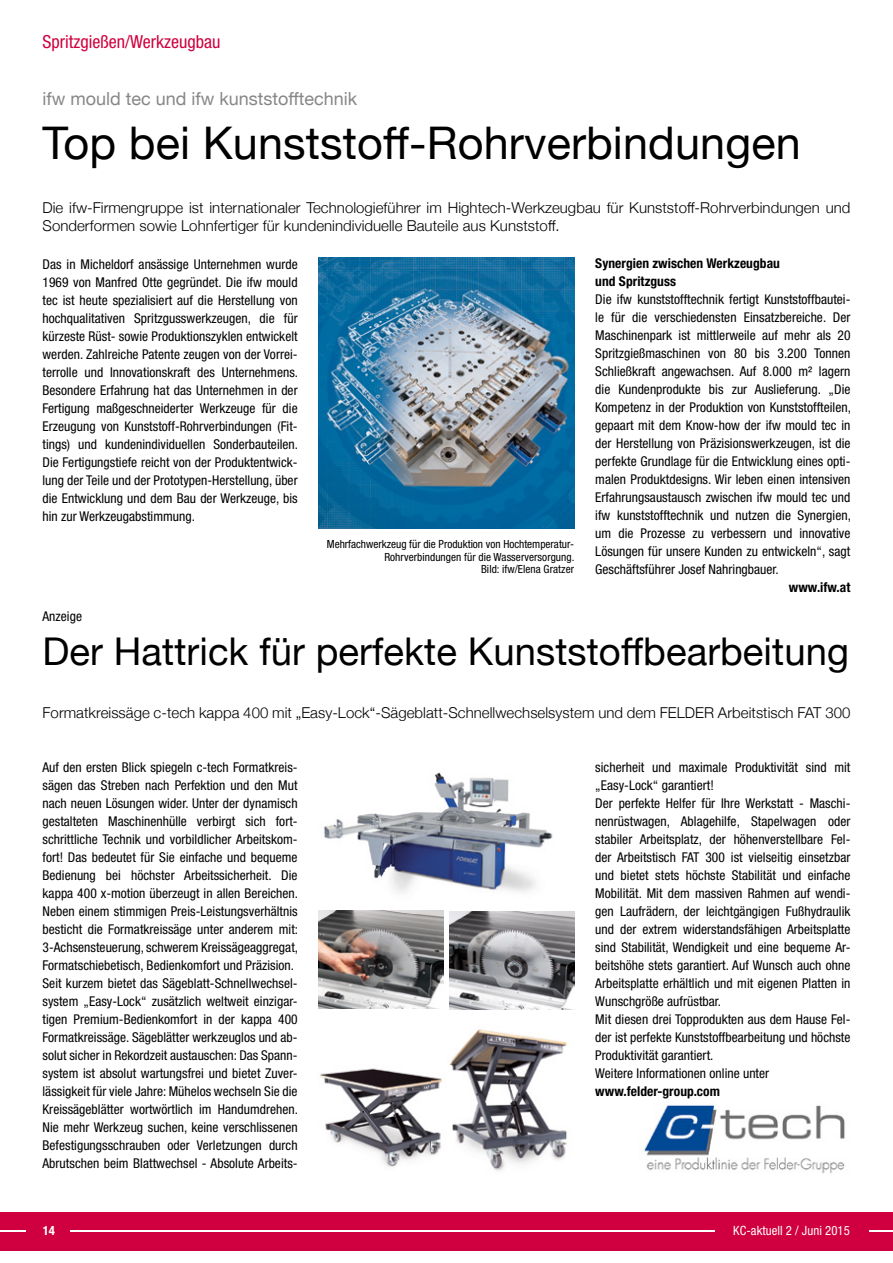
<style>
.page{position:relative;width:893px;height:1263px;background:#fff}
.page>*{position:absolute;margin:0;border:0;box-sizing:border-box;transform-origin:0 0}
.t1{font:45px "Helvetica Neue";letter-spacing:.005em;color:#000}
.t2{font:38.25px "Helvetica Neue";letter-spacing:.005em;color:#000}
.t3{font:18px "Helvetica Neue";color:#868786}
.t4{font:condensed 18px "Helvetica Neue";color:#d00040}
.t5{font:300 15px/18px "Helvetica Neue";letter-spacing:.005em;color:#000}
.t6{font:condensed 13.5px/18px "Helvetica Neue";letter-spacing:.005em;color:#000;text-align:justify}
.t7{font:700 condensed 13.5px/18px "Helvetica Neue";letter-spacing:.005em;color:#000}
.t8{font:condensed 12.75px "Helvetica Neue";letter-spacing:.005em;color:#fff}
.t9{font:700 condensed 12.75px "Helvetica Neue";color:#fff}
.t10{font:condensed 11.25px/12.8px "Helvetica Neue";letter-spacing:.005em;color:#000;text-align:right}
</style>
<div class="page">
<div style="left:0;top:1212px;width:893px;height:38px;background:#d00040"></div>
<hr style="left:0;top:1230px;width:893px;height:1px;background:#fff">
<div style="left:26px;top:1224px;width:44px;height:12px;background:#d00040"></div>
<div style="left:715px;top:1225px;width:153px;height:12px;background:#d00040"></div>
<img style="left:319px;top:257px;width:255px;height:271px">
<img style="left:452px;top:1029px;width:116px;height:142px">
<img style="left:320px;top:1060px;width:132px;height:107px">
<img style="left:450px;top:913px;width:124px;height:97px">
<img style="left:319px;top:913px;width:124px;height:95px">
<img style="left:319px;top:772px;width:255px;height:141px">
<img style="left:644px;top:1102px;width:201px;height:71px">
<h3 class="t4" style="left:43px;top:31px;width:179px">Spritzgießen/Werkzeugbau</h3>
<h3 class="t3" style="left:43px;top:86px;width:316px">ifw mould tec und ifw kunststofftechnik</h3>
<h1 class="t1" style="left:43px;top:111px;width:760px">Top bei Kunststoff-Rohrverbindungen</h1>
<p class="t5" style="left:43px;top:198px;width:809px">Die ifw-Firmengruppe ist internationaler Technologieführer im Hightech-Werkzeugbau für Kunststoff-Rohrverbindungen und<br>Sonderformen sowie Lohnfertiger für kundenindividuelle Bauteile aus Kunststoff.</p>
<p class="t7" style="left:595px;top:254px;width:186px">Synergien zwischen Werkzeugbau und Spritzguss</p>
<p class="t6" style="left:595px;top:290px;width:257px">Die ifw kunststofftechnik fertigt Kunststoffbautei&shy;le für die verschiedensten Einsatzbereiche. Der Maschinenpark ist mittlerweile auf mehr als 20<br>Spritzgießmaschinen von 80 bis 3.200 Tonnen Schließkraft angewachsen. Auf 8.000 m² lagern die Kundenprodukte bis zur Auslieferung. „Die Kompetenz in der Produktion von Kunststoffteilen, gepaart mit dem Know-how der ifw mould tec in der Herstellung von Präzisionswerkzeugen, ist die perfekte Grundlage für die Entwicklung eines opti&shy;malen Produktdesigns. Wir leben einen intensiven Erfahrungsaustausch zwischen ifw mould tec und ifw kunststofftechnik und nutzen die Synergien, um die Prozesse zu verbessern und innovative Lösungen für unsere Kunden zu entwickeln“, sagt Geschäftsführer Josef Nahringbauer.</p>
<p class="t7" style="left:789px;top:578px;width:63px">www.ifw.at</p>
<p class="t6" style="left:43px;top:255px;width:257px">Das in Micheldorf ansässige Unternehmen wurde 1969 von Manfred Otte gegründet. Die ifw mould tec ist heute spezialisiert auf die Herstellung von hochqualitativen Spritzgusswerkzeugen, die für kürzeste Rüst- sowie Produktionszyklen entwickelt werden. Zahlreiche Patente zeugen von der Vorrei&shy;terrolle und Innovationskraft des Unternehmens.<br>Besondere Erfahrung hat das Unternehmen in der Fertigung maßgeschneiderter Werkzeuge für die Erzeugung von Kunststoff-Rohrverbindungen (Fit&shy;tings) und kundenindividuellen Sonderbauteilen.<br>Die Fertigungstiefe reicht von der Produktentwick&shy;lung der Teile und der Prototypen-Herstellung, über die Entwicklung und dem Bau der Werkzeuge, bis hin zur Werkzeugabstimmung.</p>
<p class="t10" style="left:327px;top:537px;width:249px">Mehrfachwerkzeug für die Produktion von Hochtemperatur-<br>Rohrverbindungen für die Wasserversorgung.<br>Bild: ifw/Elena Gratzer</p>
<p class="t6" style="left:43px;top:607px;width:41px">Anzeige</p>
<h2 class="t2" style="left:43px;top:623px;width:808px">Der Hattrick für perfekte Kunststoffbearbeitung</h2>
<p class="t5" style="left:43px;top:702px;width:809px">Formatkreissäge c-tech kappa 400 mit „Easy-Lock“-Sägeblatt-Schnellwechselsystem und dem FELDER Arbeitstisch FAT 300</p>
<p class="t6" style="left:43px;top:758px;width:257px;text-align:left">Auf den ersten Blick spiegeln c-tech Formatkreis&shy;sägen das Streben nach Perfektion und den Mut nach neuen Lösungen wider. Unter der dynamisch gestalteten Maschinenhülle verbirgt sich fort&shy;schrittliche Technik und vorbildlicher Arbeitskom&shy;fort! Das bedeutet für Sie einfache und bequeme Bedienung bei höchster Arbeitssicherheit. Die kappa 400 x-motion überzeugt in allen Bereichen.<br>Neben einem stimmigen Preis-Leistungsverhältnis besticht die Formatkreissäge unter anderem mit:<br>3-Achsensteuerung, schwerem Kreissägeaggregat, Formatschiebetisch, Bedienkomfort und Präzision.<br>Seit kurzem bietet das Sägeblatt-Schnellwechsel&shy;system „Easy-Lock“ zusätzlich weltweit einzigar&shy;tigen Premium-Bedienkomfort in der kappa 400<br>Formatkreissäge. Sägeblätter werkzeuglos und ab&shy;solut sicher in Rekordzeit austauschen: Das Spann&shy;system ist absolut wartungsfrei und bietet Zuver&shy;lässigkeit für viele Jahre: Mühelos wechseln Sie die Kreissägeblätter wortwörtlich im Handumdrehen.<br>Nie mehr Werkzeug suchen, keine verschlissenen Befestigungsschrauben oder Verletzungen durch Abrutschen beim Blattwechsel - Absolute Arbeits-</p>
<p class="t6" style="left:595px;top:758px;width:257px;text-align:left">sicherheit und maximale Produktivität sind mit „Easy-Lock“ garantiert!<br>Der perfekte Helfer für Ihre Werkstatt - Maschi&shy;nenrüstwagen, Ablagehilfe, Stapelwagen oder stabiler Arbeitsplatz, der höhenverstellbare Fel&shy;der Arbeitstisch FAT 300 ist vielseitig einsetzbar und bietet stets höchste Stabilität und einfache Mobilität. Mit dem massiven Rahmen auf wendi&shy;gen Laufrädern, der leichtgängigen Fußhydraulik und der extrem widerstandsfähigen Arbeitsplatte sind Stabilität, Wendigkeit und eine bequeme Ar&shy;beitshöhe stets garantiert. Auf Wunsch auch ohne Arbeitsplatte erhältlich und mit eigenen Platten in Wunschgröße aufrüstbar.<br>Mit diesen drei Topprodukten aus dem Hause Fel&shy;der ist perfekte Kunststoffbearbeitung und höchste Produktivität garantiert.<br>Weitere Informationen online unter</p>
<p class="t7" style="left:595px;top:1082px;width:126px">www.felder-group.com</p>
<p class="t9" style="left:43px;top:1222px;width:14px">14</p>
<p class="t8" style="left:733px;top:1223px;width:118px">KC-aktuell 2 / Juni 2015</p>
</div>
